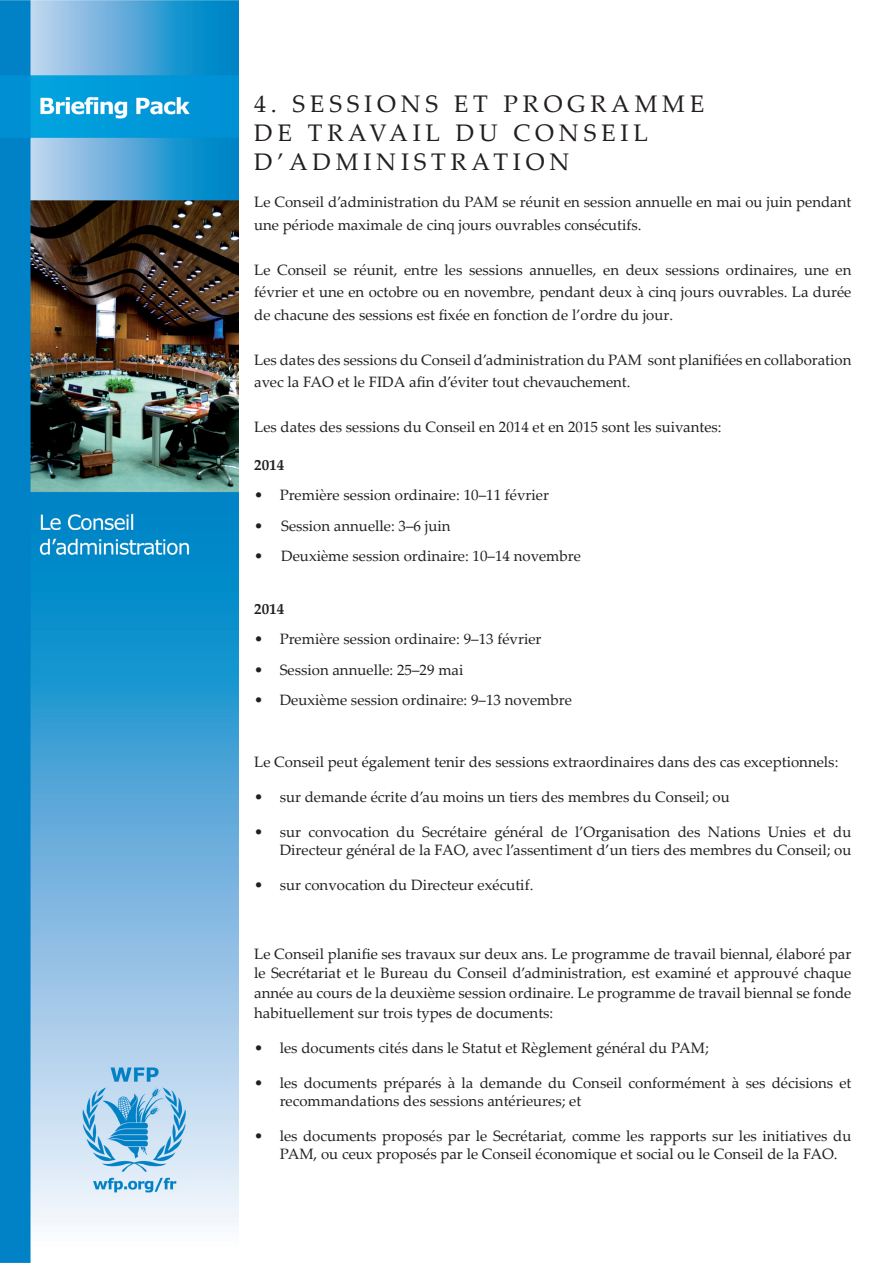
<style>
.page{position:relative;width:893px;height:1263px;background:#fff}
.page>*{position:absolute;margin:0;border:0;box-sizing:border-box;transform-origin:0 0}
.t1{font:24px/28.8px "Palatino Linotype";letter-spacing:.2em;color:#231f20}
.Bullet{font:15px/18px "Palatino Linotype";color:#231f20}
.Footnote{font:15px/22.5px "Palatino Linotype";color:#231f20}
.t2{font:700 15px "Palatino Linotype";color:#231f20}
</style>
<div class="page">
<img style="left:0;top:0;width:238px;height:1263px">
<p class="t1" style="left:254px;top:89px;width:452px">4. SESSIONS ET PROGRAMME<br>DE TRAVAIL DU CONSEIL<br>D’ADMINISTRATION</p>
<p class="Footnote" style="left:254px;top:190px;width:599px">Le Conseil d’administration du PAM se réunit en session annuelle en mai ou juin pendant une période maximale de cinq jours ouvrables consécutifs.</p>
<p class="Footnote" style="left:254px;top:258px;width:599px;text-align:justify">Le Conseil se réunit, entre les sessions annuelles, en deux sessions ordinaires, une en février et une en octobre ou en novembre, pendant deux à cinq jours ouvrables. La durée de chacune des sessions est fixée en fonction de l’ordre du jour.</p>
<p class="Footnote" style="left:254px;top:348px;width:599px">Les dates des sessions du Conseil d’administration du PAM sont planifiées en collaboration avec la FAO et le FIDA afin d’éviter tout chevauchement.</p>
<p class="Footnote" style="left:254px;top:415px;width:469px">Les dates des sessions du Conseil en 2014 et en 2015 sont les suivantes:</p>
<p class="t2" style="left:254px;top:454px;width:31px">2014</p>
<p class="Bullet" style="left:254px;top:486px;width:296px">• Première session ordinaire: 10–11 février</p>
<p class="Bullet" style="left:254px;top:516px;width:198px">• Session annuelle: 3–6 juin</p>
<p class="Bullet" style="left:254px;top:547px;width:328px">• Deuxième session ordinaire: 10–14 novembre</p>
<p class="t2" style="left:254px;top:598px;width:31px">2014</p>
<p class="Bullet" style="left:254px;top:630px;width:289px">• Première session ordinaire: 9–13 février</p>
<p class="Bullet" style="left:254px;top:660px;width:211px">• Session annuelle: 25–29 mai</p>
<p class="Bullet" style="left:254px;top:691px;width:319px">• Deuxième session ordinaire: 9–13 novembre</p>
<p class="Bullet" style="left:254px;top:753px;width:586px">Le Conseil peut également tenir des sessions extraordinaires dans des cas exceptionnels:</p>
<p class="Bullet" style="left:254px;top:788px;width:477px">• sur demande écrite d’au moins un tiers des membres du Conseil; ou</p>
<p class="Bullet" style="left:254px;top:823px;width:599px;text-align:right">• sur convocation du Secrétaire général de l’Organisation des Nations Unies et du<br>Directeur général de la FAO, avec l’assentiment d’un tiers des membres du Conseil; ou</p>
<p class="Bullet" style="left:254px;top:876px;width:281px">• sur convocation du Directeur exécutif.</p>
<p class="Bullet" style="left:254px;top:943px;width:599px;line-height:19.5px;text-align:justify">Le Conseil planifie ses travaux sur deux ans. Le programme de travail biennal, élaboré par le Secrétariat et le Bureau du Conseil d’administration, est examiné et approuvé chaque année au cours de la deuxième session ordinaire. Le programme de travail biennal se fonde habituellement sur trois types de documents:</p>
<p class="Bullet" style="left:254px;top:1038px;width:456px">• les documents cités dans le Statut et Règlement général du PAM;</p>
<p class="Bullet" style="left:280px;top:1073px;width:573px;text-indent:-26px">• les documents préparés à la demande du Conseil conformément à ses décisions et recommandations des sessions antérieures; et</p>
<p class="Bullet" style="left:280px;top:1126px;width:573px;text-indent:-26px">• les documents proposés par le Secrétariat, comme les rapports sur les initiatives du<br>PAM, ou ceux proposés par le Conseil économique et social ou le Conseil de la FAO.</p>
</div>
